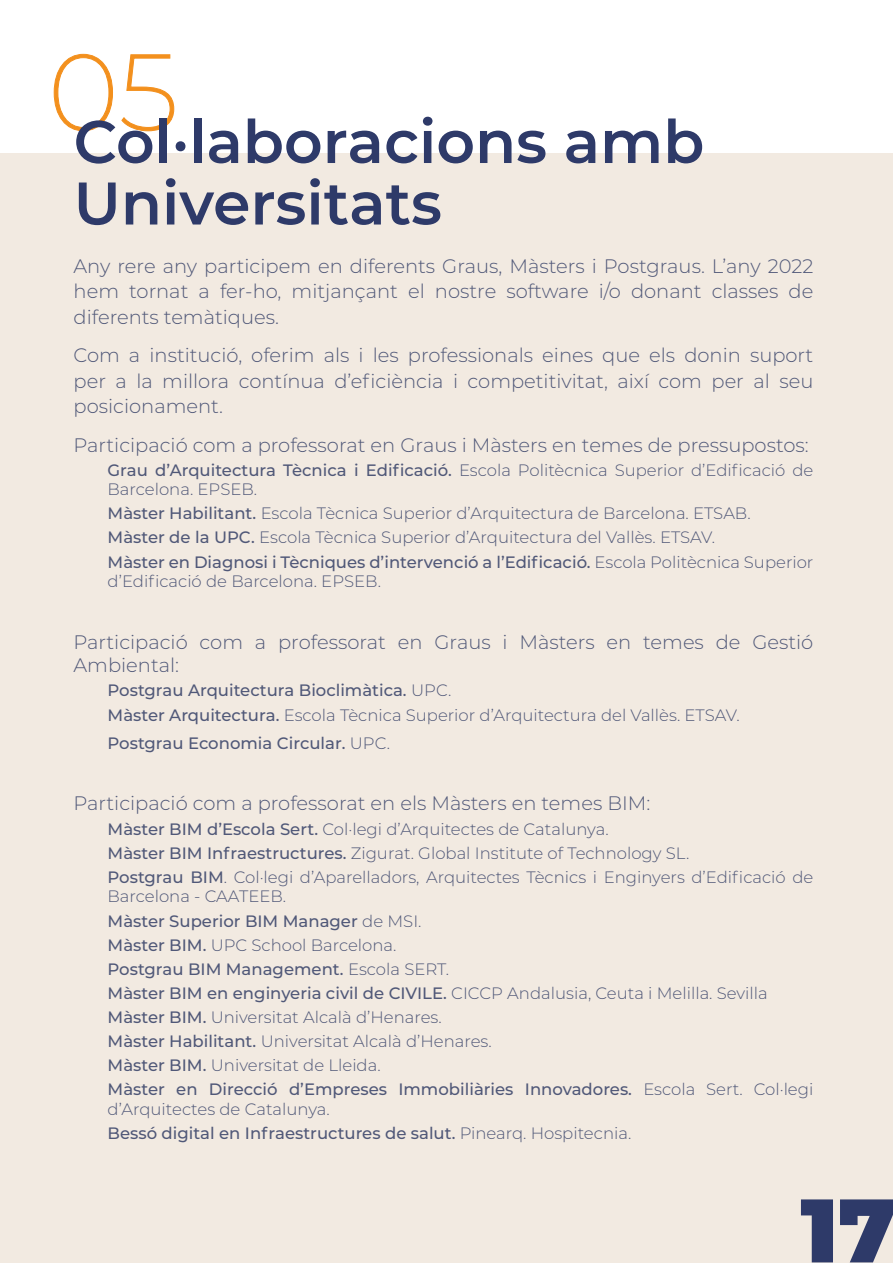
<style>
.page{position:relative;width:893px;height:1263px;background:#fff}
.page>*{position:absolute;margin:0;border:0;box-sizing:border-box;transform-origin:0 0}
.t1{font:900 90px "Montserrat";color:#2e3a69}
.t2{font:600 60px/61.5px "Montserrat";color:#2e3a69}
.t3{font:300 19.5px/25.5px "Montserrat";color:#505878;text-align:justify}
.t4{font:300 16.5px/24px "Montserrat";color:#505878}
.t5{font:500 16.5px "Montserrat";color:#505878}
.s1{font-weight:500}
.s2{font-weight:300}
</style>
<div class="page">
<div style="left:0;top:153px;width:893px;height:1110px;background:#f2eae1"></div>
<h2 class="t2" style="left:74px;top:108px;width:632px;text-indent:-26px"><sup>05</sup>Col·laboracions amb<br>Universitats</h2>
<p class="t3" style="left:74px;top:253px;width:741px">Any rere any participem en diferents Graus, Màsters i Postgraus. L’any 2022 hem tornat a fer-ho, mitjançant el nostre software i/o donant classes de diferents temàtiques.</p>
<p class="t3" style="left:74px;top:342px;width:741px">Com a institució, oferim als i les professionals eines que els donin suport per a la millora contínua d’eficiència i competitivitat, així com per al seu posicionament.</p>
<p class="t3" style="left:74px;top:431px;width:737px">Participació com a professorat en Graus i Màsters en temes de pressupostos:</p>
<p class="t4" style="left:108px;top:459px;width:707px;line-height:19.8px"><span class="s1">Grau d’Arquitectura Tècnica i Edificació.</span> Escola Politècnica Superior d’Edificació de<br>Barcelona. EPSEB.</p>
<p class="t4" style="left:108px;top:501px;width:707px"><span class="s1">Màster Habilitant.</span> Escola Tècnica Superior d’Arquitectura de Barcelona. ETSAB.<br><span class="s1">Màster de la UPC.</span> Escola Tècnica Superior d’Arquitectura del Vallès. ETSAV.<br><span class="s1">Màster en Diagnosi i Tècniques d’intervenció a l’Edificació.</span> Escola Politècnica Superior</p>
<p class="t4" style="left:108px;top:569px;width:275px">d’Edificació de Barcelona. EPSEB.</p>
<p class="t3" style="left:74px;top:630px;width:741px;line-height:23.4px">Participació com a professorat en Graus i Màsters en temes de Gestió<br>Ambiental:</p>
<p class="t4" style="left:108px;top:678px;width:634px"><span class="s1">Postgrau Arquitectura Bioclimàtica.</span> UPC.<br><span class="s1">Màster Arquitectura.</span> Escola Tècnica Superior d’Arquitectura del Vallès. ETSAV.</p>
<p class="t5" style="left:108px;top:731px;width:284px">Postgrau Economia Circular. <span class="s2">UPC.</span></p>
<p class="t3" style="left:74px;top:790px;width:578px">Participació com a professorat en els Màsters en temes BIM:</p>
<p class="t4" style="left:108px;top:816px;width:707px"><span class="s1">Màster BIM d’Escola Sert.</span> Col·legi d’Arquitectes de Catalunya.<br><span class="s1">Màster BIM Infraestructures.</span> Zigurat. Global Institute of Technology SL.<br><span class="s1">Postgrau BIM</span>. Col·legi d’Aparelladors, Arquitectes Tècnics i Enginyers d’Edificació de</p>
<p class="t4" style="left:108px;top:884px;width:707px">Barcelona - CAATEEB.<br><span class="s1">Màster Superior BIM Manager</span> de MSI.<br><span class="s1">Màster BIM.</span> UPC School Barcelona.<br><span class="s1">Postgrau BIM Management.</span> Escola SERT.<br><span class="s1">Màster BIM en enginyeria civil de CIVILE.</span> CICCP Andalusia, Ceuta i Melilla. Sevilla <span class="s1">Màster BIM.</span> Universitat Alcalà d’Henares.<br><span class="s1">Màster Habilitant.</span> Universitat Alcalà d’Henares.<br><span class="s1">Màster BIM.</span> Universitat de Lleida.<br><span class="s1">Màster en Direcció d’Empreses Immobiliàries Innovadores.</span> Escola Sert. Col·legi</p>
<p class="t4" style="left:108px;top:1096px;width:525px">d’Arquitectes de Catalunya.<br><span class="s1">Bessó digital en Infraestructures de salut.</span> Pinearq. Hospitecnia.</p>
<h1 class="t1" style="left:800px;top:1163px;width:97px">17</h1>
</div>
